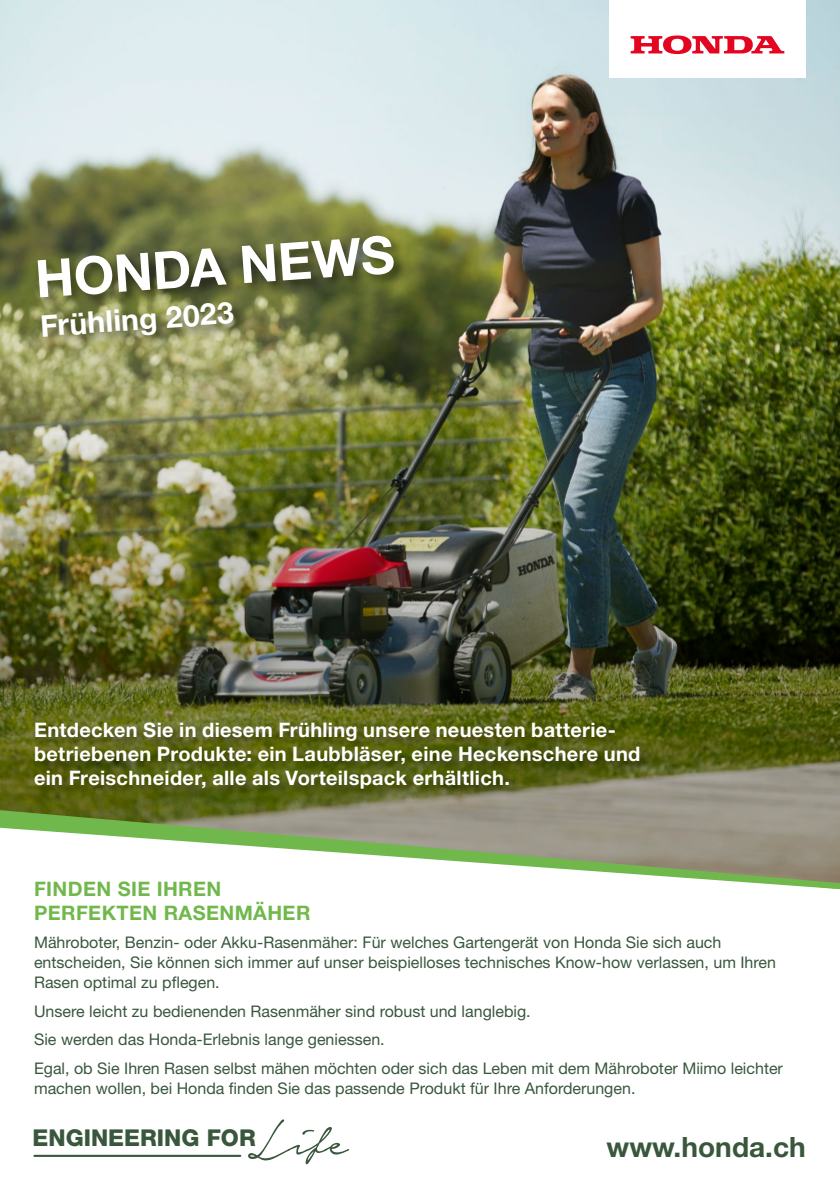
<style>
.page{position:relative;width:840px;height:1191px;background:#fff}
.page>*{position:absolute;margin:0;border:0;box-sizing:border-box;transform-origin:0 0}
.t1{font:63.2px "Notera";color:#39573d}
.t2{font:700 52px "Helvetica Neue LT Std";color:#fff}
.t3{font:700 30px "Helvetica Neue LT Std";color:#fff}
.t4{font:700 28px "Helvetica Neue LT Std";color:#39573d}
.t5{font:800 23.2px "Helvetica Neue LT Std";color:#39573d}
.t6{font:700 20px/24px "Helvetica Neue LT Std";letter-spacing:.015em;color:#fff}
.t7{font:700 20px/24px "Helvetica Neue LT Std";letter-spacing:.02em;color:#71b84c}
.t8{font:16px/20px "Helvetica Neue LT Std";color:#39573d}
</style>
<div class="page">
<img style="left:0;top:0;width:839px;height:810px">
<svg style="left:0;top:810px;width:839px;height:79px"></svg>
<div style="left:32px;top:719px;width:621px;height:83px;background:#000;opacity:.5"></div>
<div style="left:35px;top:233px;width:372px;height:78px;background:#000;opacity:.5"></div>
<div style="left:39px;top:300px;width:209px;height:50px;background:#000;opacity:.5"></div>
<div style="left:608px;top:0;width:197px;height:77px;background:#fff"></div>
<svg style="left:630px;top:35px;width:153px;height:19px"></svg>
<hr style="left:34px;top:1154px;width:206px;height:2px;background:#39573d">
<h2 class="t2" style="left:33px;top:247px;width:361px;rotate:-4deg">HONDA NEWS</h2>
<h3 class="t3" style="left:39px;top:307px;width:195px;rotate:-4deg">Frühling 2023</h3>
<p class="t6" style="left:34px;top:717px;width:607px">Entdecken Sie in diesem Frühling unsere neuesten batterie&shy;betriebenen Produkte: ein Laubbläser, eine Heckenschere und ein Freischneider, alle als Vorteilspack erhältlich.</p>
<p class="t7" style="left:34px;top:876px;width:278px">FINDEN SIE IHREN<br>PERFEKTEN RASENMÄHER</p>
<p class="t8" style="left:34px;top:932px;width:743px">Mähroboter, Benzin- oder Akku-Rasenmäher: Für welches Gartengerät von Honda Sie sich auch entscheiden, Sie können sich immer auf unser beispielloses technisches Know-how verlassen, um Ihren<br>Rasen optimal zu pflegen.</p>
<p class="t8" style="left:34px;top:996px;width:750px;line-height:28.6px">Unsere leicht zu bedienenden Rasenmäher sind robust und langlebig.<br>Sie werden das Honda-Erlebnis lange geniessen.<br>Egal, ob Sie Ihren Rasen selbst mähen möchten oder sich das Leben mit dem Mähroboter Miimo leichter</p>
<p class="t8" style="left:34px;top:1077px;width:602px">machen wollen, bei Honda finden Sie das passende Produkt für Ihre Anforderungen.</p>
<h1 class="t1" style="left:248px;top:1109px;width:101px">Life</h1>
<h3 class="t5" style="left:33px;top:1124px;width:224px">ENGINEERING FOR</h3>
<h3 class="t4" style="left:606px;top:1129px;width:201px">www.honda.ch</h3>
</div>
